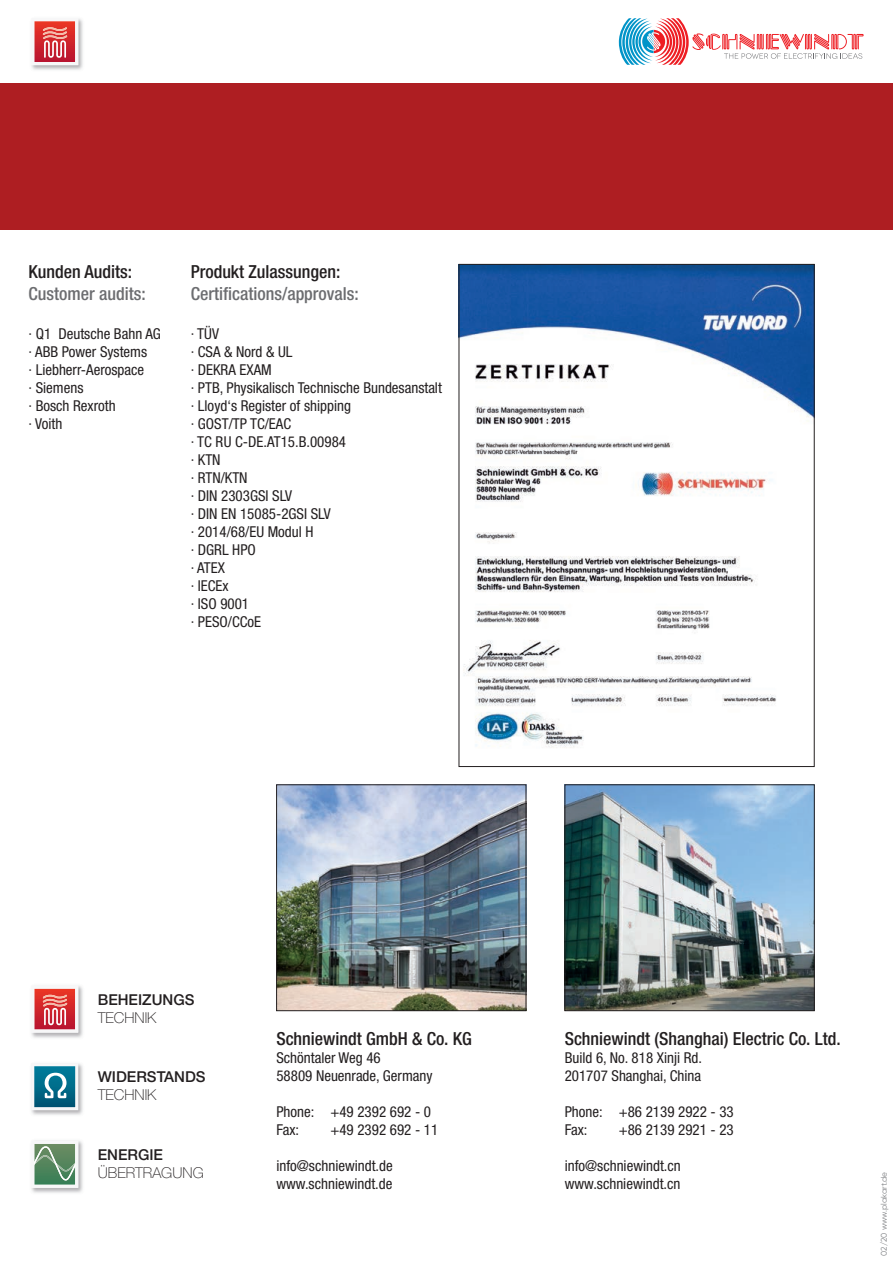
<style>
.page{position:relative;width:893px;height:1263px;background:#fff}
.page>*{position:absolute;margin:0;border:0;box-sizing:border-box;transform-origin:0 0}
.t1{font:500 condensed 18px "Helvetica Neue";color:#231f20}
.t2{font:500 condensed 18px "Helvetica Neue";color:#6c6d70}
.t3{font:condensed 15px/18px "Helvetica Neue";color:#231f20}
.t4{font:500 15px "Helvetica Neue";color:#231f20}
.t5{font:100 15px "Helvetica Neue";color:#231f20}
.t6{font:8.25px "Gilroy";color:#808285}
</style>
<div class="page">
<img style="left:31px;top:18px;width:52px;height:52px">
<svg style="left:31px;top:18px;width:47px;height:47px"></svg>
<img style="left:31px;top:985px;width:52px;height:53px">
<svg style="left:31px;top:985px;width:47px;height:47px"></svg>
<svg style="left:619px;top:18px;width:245px;height:47px"></svg>
<div style="left:0;top:83px;width:893px;height:147px;background:#ae1e22"></div>
<img style="left:31px;top:1063px;width:52px;height:52px">
<svg style="left:31px;top:1063px;width:47px;height:47px"></svg>
<img style="left:31px;top:1140px;width:52px;height:53px">
<svg style="left:31px;top:1141px;width:47px;height:47px"></svg>
<img style="left:567px;top:786px;width:245px;height:223px">
<div style="left:565px;top:784px;width:249px;height:227px;border:1px solid #231f20"></div>
<img style="left:278px;top:786px;width:246px;height:223px">
<div style="left:276px;top:784px;width:250px;height:227px;border:1px solid #231f20"></div>
<img style="left:461px;top:266px;width:351px;height:482px">
<p class="t1" style="left:29px;top:261px;width:105px">Kunden Audits:</p>
<p class="t2" style="left:29px;top:283px;width:119px">Customer audits:</p>
<p class="t3" style="left:29px;top:325px;width:134px">· Q1 Deutsche Bahn AG · ABB Power Systems<br>· Liebherr-Aerospace<br>· Siemens<br>· Bosch Rexroth<br>· Voith</p>
<p class="t1" style="left:191px;top:261px;width:151px">Produkt Zulassungen:</p>
<p class="t2" style="left:191px;top:283px;width:169px">Certifications/approvals:</p>
<p class="t3" style="left:191px;top:325px;width:253px">· TÜV<br>· CSA &amp; Nord &amp; UL<br>· DEKRA EXAM<br>· PTB, Physikalisch Technische Bundesanstalt · Lloyd‘s Register of shipping<br>· GOST/TP TC/EAC<br>· TC RU C-DE.AT15.B.00984<br>· KTN<br>· RTN/KTN<br>· DIN 2303GSI SLV<br>· DIN EN 15085-2GSI SLV<br>· 2014/68/EU Modul H<br>· DGRL HPO<br>· ATEX<br>· IECEx<br>· ISO 9001<br>· PESO/CCoE</p>
<p class="t4" style="left:98px;top:990px;width:98px">BEHEIZUNGS</p>
<p class="t5" style="left:98px;top:1009px;width:60px">TECHNIK</p>
<p class="t4" style="left:98px;top:1068px;width:109px">WIDERSTANDS</p>
<p class="t5" style="left:98px;top:1086px;width:60px">TECHNIK</p>
<p class="t4" style="left:98px;top:1145px;width:67px">ENERGIE</p>
<p class="t5" style="left:98px;top:1164px;width:107px">ÜBERTRAGUNG</p>
<p class="t1" style="left:276px;top:1028px;width:197px">Schniewindt GmbH &amp; Co. KG</p>
<p class="t3" style="left:276px;top:1049px;width:158px">Schöntaler Weg 46<br>58809 Neuenrade, Germany</p>
<p class="t3" style="left:276px;top:1103px;width:156px">Phone: +49 2392 692 - 0<br>Fax:</p>
<p class="t3" style="left:330px;top:1121px;width:109px">+49 2392 692 - 11</p>
<p class="t3" style="left:276px;top:1157px;width:118px">info@schniewindt.de www.schniewindt.de</p>
<p class="t1" style="left:565px;top:1028px;width:278px">Schniewindt (Shanghai) Electric Co. Ltd.</p>
<p class="t3" style="left:565px;top:1049px;width:139px">Build 6, No. 818 Xinji Rd.<br>201707 Shanghai, China</p>
<p class="t3" style="left:565px;top:1103px;width:171px">Phone: +86 2139 2922 - 33<br>Fax:</p>
<p class="t3" style="left:619px;top:1121px;width:117px">+86 2139 2921 - 23</p>
<p class="t3" style="left:565px;top:1157px;width:118px">info@schniewindt.cn www.schniewindt.cn</p>
<p class="t6" style="left:879px;top:1256px;width:86px;rotate:-90deg">02/20 www.plakart.de</p>
</div>
